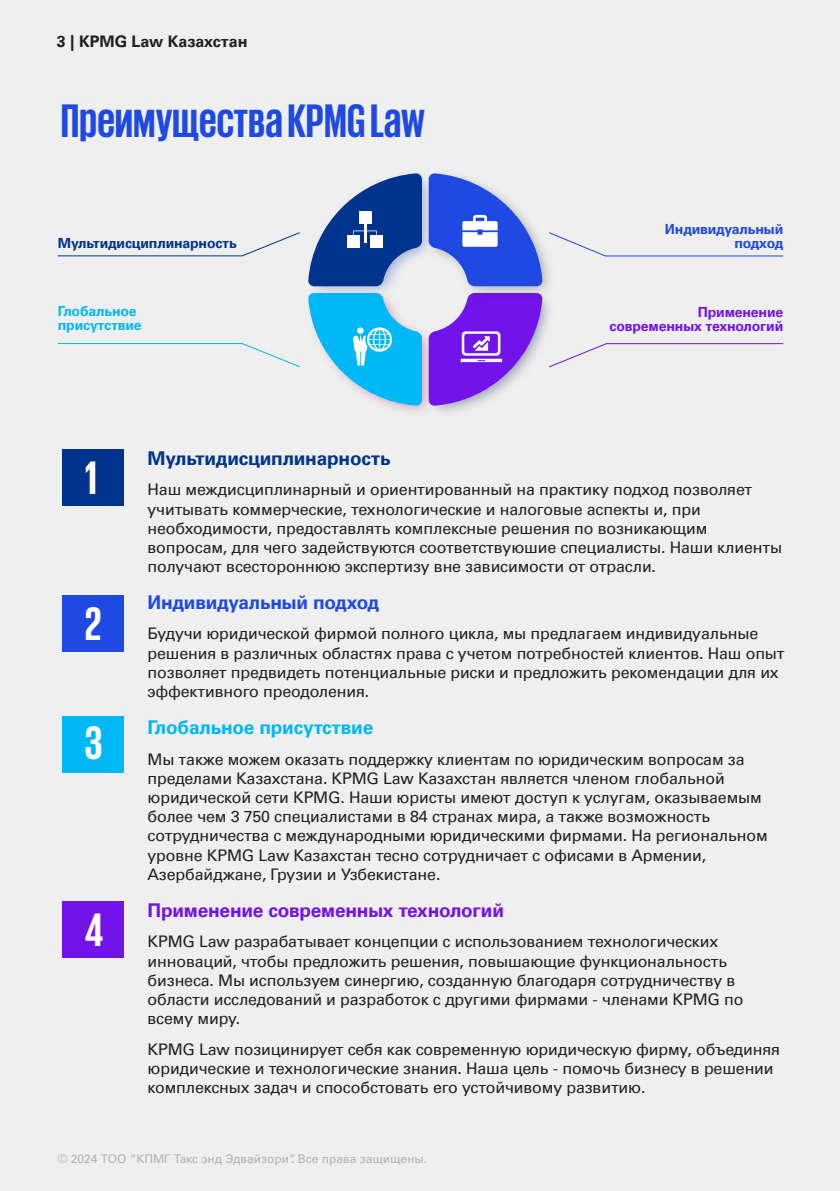
<style>
.page{position:relative;width:840px;height:1191px;background:#fff}
.page>*{position:absolute;margin:0;border:0;box-sizing:border-box;transform-origin:0 0}
.t1{font:700 48px "KPMG Cyrillic";color:#1e49e2}
.t2{font:700 48px "KPMG Cyrillic";color:#fff}
.Text1{font:700 19px "Universfor KPMG";letter-spacing:-.01em;color:#7213ea}
.Text1-2{font:700 19px "Universfor KPMG";letter-spacing:-.01em;color:#00338d}
.Text1-3{font:700 19px "Universfor KPMG";letter-spacing:-.01em;color:#00b8f5}
.Text1-4{font:700 19px "Universfor KPMG";letter-spacing:-.01em;color:#1e49e2}
.Text1-5{font:16px/19.2px "Universfor KPMG";letter-spacing:-.01em;color:#231f20}
.t3{font:700 16px "Universfor KPMG";color:#231f20}
.Text1-6{font:700 14px/14px "Universfor KPMG";letter-spacing:-.01em;color:#7213ea;text-align:right}
.Text1-7{font:700 14px "Universfor KPMG";letter-spacing:-.01em;color:#00338d}
.Text1-8{font:700 14px/14px "Universfor KPMG";letter-spacing:-.01em;color:#00b8f5}
.Text1-9{font:700 14px/14px "Universfor KPMG";letter-spacing:-.01em;color:#1e49e2;text-align:right}
.t4{font:12px "Universfor KPMG";color:#b2b2b2}
</style>
<div class="page">
<div style="left:0;top:0;width:839px;height:1191px;background:#efefef"></div>
<div style="left:63px;top:449px;width:61px;height:56px;background:#00338d"></div>
<div style="left:62px;top:595px;width:62px;height:56px;background:#1e49e2"></div>
<div style="left:62px;top:716px;width:62px;height:56px;background:#00b8f5"></div>
<div style="left:62px;top:902px;width:62px;height:56px;background:#7213ea"></div>
<img style="left:420px;top:329px;width:53px;height:85px">
<img style="left:470px;top:286px;width:77px;height:7px">
<img style="left:310px;top:176px;width:118px;height:117px">
<svg style="left:308px;top:173px;width:113px;height:113px"></svg>
<hr style="left:364px;top:224px;width:3px;height:19px;background:#fff">
<svg style="left:308px;top:293px;width:113px;height:113px"></svg>
<svg style="left:57px;top:232px;width:243px;height:25px"></svg>
<svg style="left:57px;top:343px;width:243px;height:25px"></svg>
<svg style="left:428px;top:173px;width:355px;height:113px"></svg>
<svg style="left:428px;top:293px;width:355px;height:113px"></svg>
<p class="t3" style="left:57px;top:32px;width:192px">3 | KPMG Law Казахстан</p>
<p class="t1" style="left:61px;top:97px;width:365px">Преимущества KPMG Law</p>
<p class="Text1-7" style="left:58px;top:234px;width:180px">Мультидисциплинарность</p>
<p class="Text1-8" style="left:58px;top:304px;width:85px">Глобальное присутствие</p>
<p class="Text1-9" style="left:664px;top:222px;width:120px">Индивидуальный подход</p>
<p class="Text1-6" style="left:609px;top:305px;width:175px">Применение современных технологий</p>
<p class="t2" style="left:85px;top:453px;width:14px">1</p>
<p class="t2" style="left:85px;top:599px;width:18px">2</p>
<p class="t2" style="left:85px;top:718px;width:19px">3</p>
<p class="t2" style="left:85px;top:905px;width:20px">4</p>
<p class="Text1-2" style="left:147px;top:447px;width:244px">Мультидисциплинарность</p>
<p class="Text1-5" style="left:147px;top:480px;width:635px">Наш междисциплинарный и ориентированный на практику подход позволяет учитывать коммерческие, технологические и налоговые аспекты и, при необходимости, предоставлять комплексные решения по возникающим вопросам, для чего задействуются соответствуюшие специалисты. Наши клиенты получают всестороннюю экспертизу вне зависимости от отрасли.</p>
<p class="Text1-4" style="left:147px;top:591px;width:233px">Индивидуальный подход</p>
<p class="Text1-5" style="left:147px;top:624px;width:638px">Будучи юридической фирмой полного цикла, мы предлагаем индивидуальные решения в различных областях права с учетом потребностей клиентов. Наш опыт позволяет предвидеть потенциальные риски и предложить рекомендации для их эффективного преодоления.</p>
<p class="Text1-3" style="left:147px;top:716px;width:227px">Глобальное присутствие</p>
<p class="Text1-5" style="left:147px;top:749px;width:621px">Мы также можем оказать поддержку клиентам по юридическим вопросам за пределами Казахстана. KPMG Law Казахстан является членом глобальной юридической сети KPMG. Наши юристы имеют доступ к услугам, оказываемым более чем 3 750 специалистами в 84 странах мира, а также возможность сотрудничества с международными юридическими фирмами. На региональном уровне KPMG Law Казахстан тесно сотрудничает с офисами в Армении, Азербайджане, Грузии и Узбекистане.</p>
<p class="Text1" style="left:147px;top:899px;width:358px">Применение современных технологий</p>
<p class="Text1-5" style="left:147px;top:932px;width:597px">KPMG Law разрабатывает концепции с использованием технологических инноваций, чтобы предложить решения, повышающие функциональность бизнеса. Мы используем синергию, созданную благодаря сотрудничеству в области исследований и разработок с другими фирмами - членами KPMG по всему миру.</p>
<p class="Text1-5" style="left:147px;top:1039px;width:633px">KPMG Law позицинирует себя как современную юридическую фирму, объединяя юридические и технологические знания. Наша цель - помочь бизнесу в решении комплексных задач и способстовать его устойчивому развитию.</p>
<p class="t4" style="left:58px;top:1151px;width:370px">© 2024 ТОО “КПМГ Такс энд Эдвайзори”. Все права защищены.</p>
</div>
